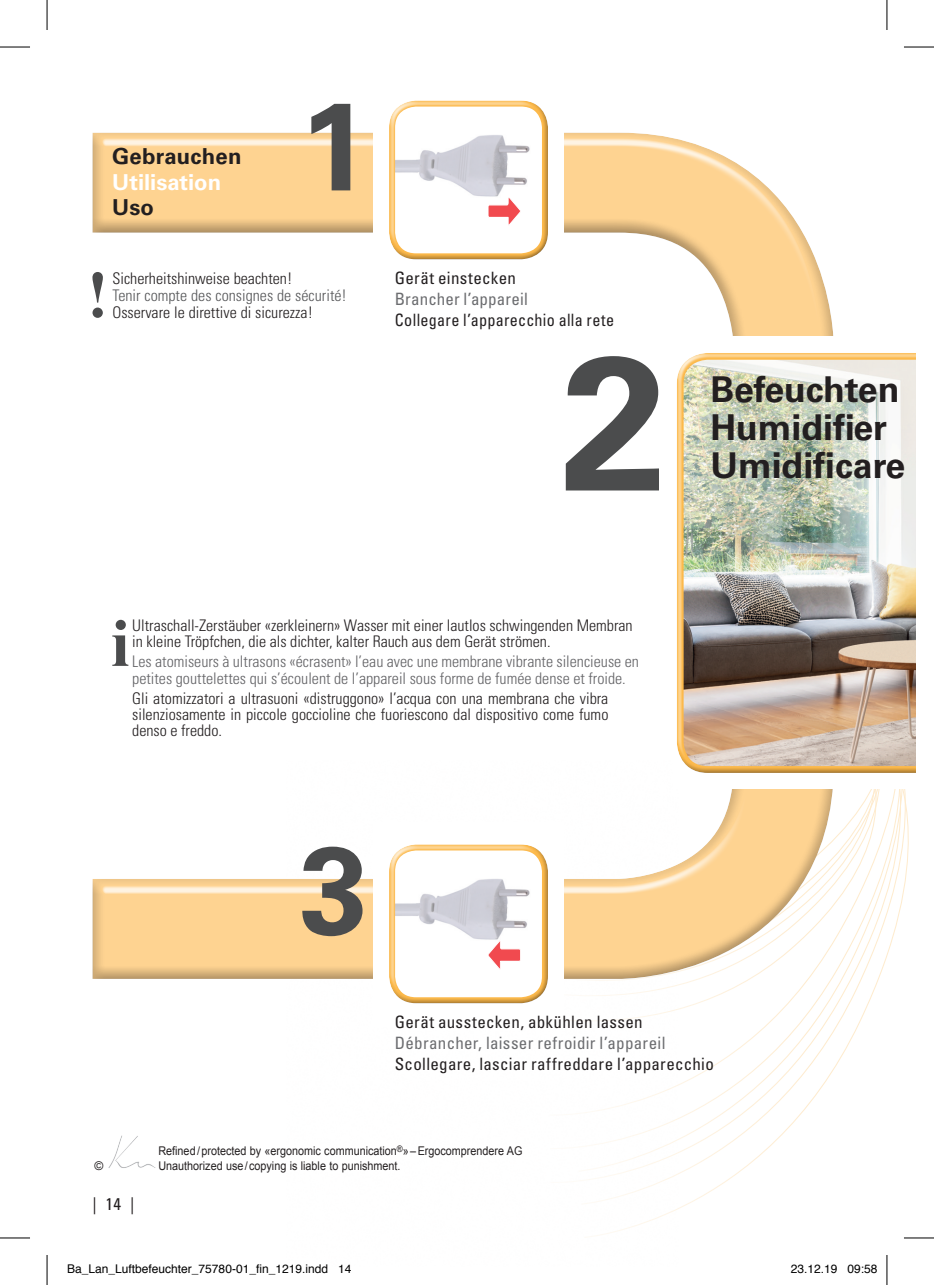
<style>
.page{position:relative;width:934px;height:1285px;background:#fff}
.page>*{position:absolute;margin:0;border:0;box-sizing:border-box;transform-origin:0 0}
.t1{font:700 190px "Univers LT Std";color:#4b4c4d}
.t2{font:700 124px "Univers LT Std";color:#4b4c4d}
.t3{font:700 35.6px/38.4px "Univers LT Std";color:#231f20}
.t4{font:700 22px "Univers LT Std";letter-spacing:.005em;color:#231f20}
.t5{font:700 22px "Univers LT Std";color:#fff}
.t6{font:condensed 17px "Univers LT Std";letter-spacing:.02em;color:#231f20}
.t7{font:condensed 17px "Univers LT Std";letter-spacing:.015em;color:#6c6d70}
.t8{font:condensed 17px "Univers LT Std";letter-spacing:.02em;color:#231f20;scale:.95 1}
.t9{font:300 condensed 16px/16px "Univers LT Std";color:#231f20}
.t10{font:300 condensed 16px/16px "Univers LT Std";color:#636366}
.t11{font:300 condensed 16px "Univers LT Std";color:#57585a}
.t12{font:12px "Arial";color:#231f20;scale:.9 1}
.t13{font:12px "Helvetica";color:#000}
.t14{font:12px "Arial";color:#231f20}
</style>
<div class="page">
<svg style="left:805px;top:789px;width:104px;height:320px"></svg>
<img style="left:586px;top:981px;width:219px;height:255px">
<div style="left:92px;top:131px;width:744px;height:850px;background:#231f20;opacity:.75"></div>
<div style="left:673px;top:336px;width:241px;height:453px;background:#fff"></div>
<svg style="left:92px;top:272px;width:11px;height:46px"></svg>
<div style="left:675px;top:352px;width:239px;height:421px;background:#231f20;opacity:.75"></div>
<div style="left:373px;top:78px;width:190px;height:204px;background:#fff"></div>
<div style="left:387px;top:99px;width:163px;height:163px;background:#231f20;opacity:.75"></div>
<svg style="left:392px;top:104px;width:152px;height:152px"></svg>
<div style="left:373px;top:822px;width:190px;height:204px;background:#fff"></div>
<div style="left:387px;top:843px;width:163px;height:163px;background:#231f20;opacity:.75"></div>
<svg style="left:392px;top:847px;width:152px;height:153px"></svg>
<img style="left:108px;top:1135px;width:48px;height:33px">
<svg style="left:112px;top:620px;width:16px;height:46px"></svg>
<hr style="left:0;top:47px;width:30px;height:1px;background:#000">
<hr style="left:903px;top:47px;width:30px;height:1px;background:#000">
<hr style="left:0;top:1237px;width:30px;height:1px;background:#000">
<hr style="left:903px;top:1237px;width:30px;height:1px;background:#000">
<hr style="left:47px;top:0;width:1px;height:30px;background:#000">
<hr style="left:47px;top:1255px;width:1px;height:30px;background:#000">
<hr style="left:886px;top:0;width:1px;height:30px;background:#000">
<hr style="left:886px;top:1255px;width:1px;height:30px;background:#000">
<h3 class="t4" style="left:112px;top:143px;width:131px">Gebrauchen</h3>
<h3 class="t5" style="left:112px;top:169px;width:110px">Utilisation</h3>
<h3 class="t4" style="left:112px;top:195px;width:43px">Uso</h3>
<h2 class="t2" style="left:299px;top:74px;width:70px">1</h2>
<p class="t9" style="left:112px;top:261px;width:202px;line-height:34.6px">Sicherheitshinweise beachten!<br>Osservare le direttive di sicurezza!</p>
<p class="t11" style="left:112px;top:285px;width:236px">Tenir compte des consignes de sécurité!</p>
<p class="t6" style="left:394px;top:267px;width:123px">Gerät einstecken</p>
<p class="t8" style="left:394px;top:309px;width:232px">Collegare l’apparecchio alla rete</p>
<p class="t7" style="left:394px;top:288px;width:134px">Brancher l’appareil</p>
<h1 class="t1" style="left:561px;top:312px;width:107px">2</h1>
<p class="t9" style="left:132px;top:618px;width:501px">Ultraschall-Zerstäuber «zerkleinern» Wasser mit einer lautlos schwingenden Membran in kleine Tröpfchen, die als dichter, kalter Rauch aus dem Gerät strömen.</p>
<p class="t10" style="left:132px;top:654px;width:508px">Les atomiseurs à ultrasons «écrasent» l’eau avec une membrane vibrante silencieuse en petites gouttelettes qui s’écoulent de l’appareil sous forme de fumée dense et froide.</p>
<p class="t9" style="left:132px;top:690px;width:477px;text-align:justify">Gli atomizzatori a ultrasuoni «distruggono» l’acqua con una membrana che vibra silenziosamente in piccole goccioline che fuoriescono dal dispositivo come fumo denso e freddo.</p>
<h2 class="t2" style="left:299px;top:818px;width:70px">3</h2>
<h3 class="t3" style="left:710px;top:370px;width:196px">Befeuchten<br>Humidifier<br>Umidificare</h3>
<p class="t6" style="left:394px;top:1011px;width:249px">Gerät ausstecken, abkühlen lassen</p>
<p class="t6" style="left:394px;top:1053px;width:320px">Scollegare, lasciar raffreddare l’apparecchio</p>
<p class="t7" style="left:394px;top:1032px;width:272px">Débrancher, laisser refroidir l’appareil</p>
<p class="t12" style="left:158px;top:1143px;width:406px">Refined/protected by «ergonomic communication<sup>®</sup>»–Ergocomprendere AG</p>
<p class="t14" style="left:94px;top:1157px;width:10px">©</p>
<p class="t12" style="left:158px;top:1157px;width:270px">Unauthorized use/copying is liable to punishment.</p>
<p class="t6" style="left:92px;top:1193px;width:43px">|14|</p>
<p class="t13" style="left:67px;top:1259px;width:286px">Ba_Lan_Luftbefeuchter_75780-01_fin_1219.indd 14</p>
<p class="t13" style="left:790px;top:1259px;width:88px">23.12.19 09:58</p>
</div>
